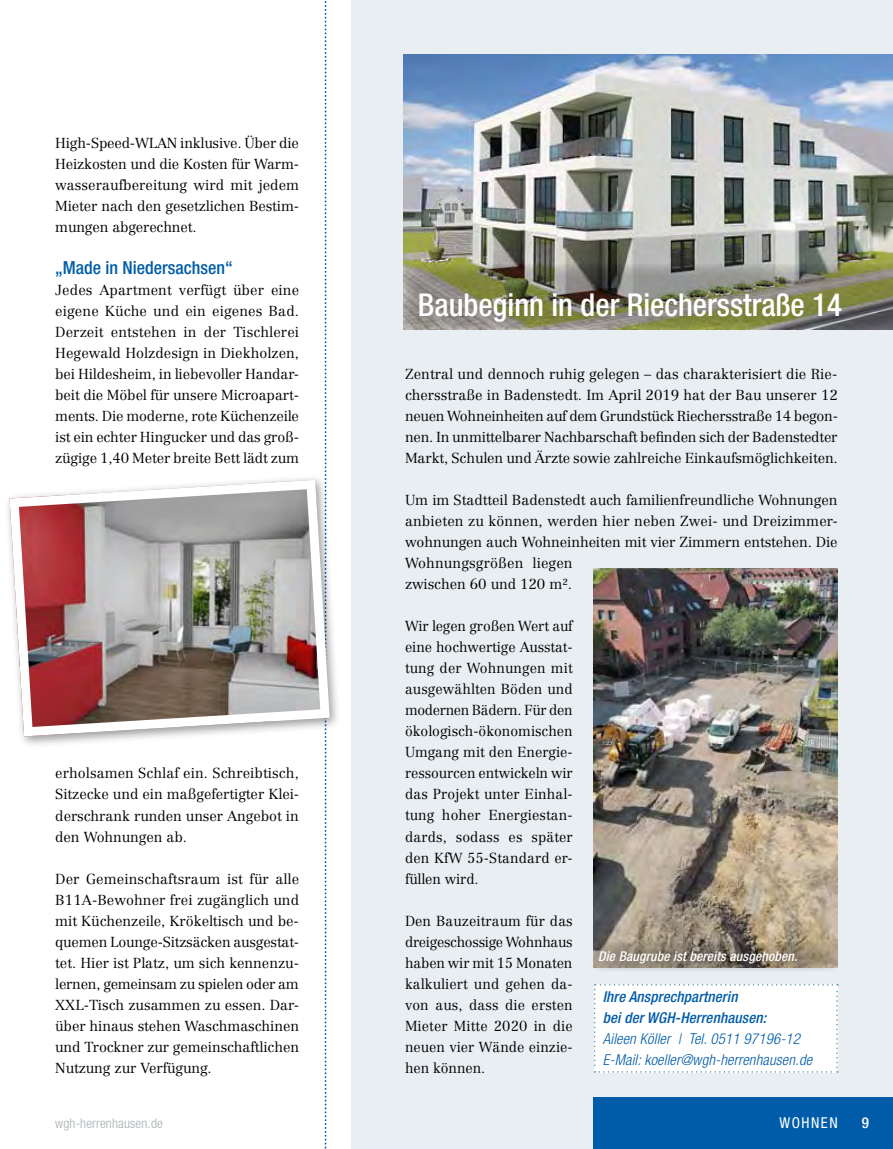
<style>
.page{position:relative;width:893px;height:1149px;background:#fff}
.page>*{position:absolute;margin:0;border:0;box-sizing:border-box;transform-origin:0 0}
.t1{font:500 condensed 31.5px "Helvetica Neue LT Pro";color:#fff}
.t2{font:500 condensed 18px "Helvetica Neue LT Pro";color:#005ca9}
.t3{font:italic 300 condensed 15px/21px "Helvetica Neue LT Pro";letter-spacing:.01em;color:#005ca9}
.t4{font:italic 500 condensed 15px/21px "Helvetica Neue LT Pro";letter-spacing:.01em;color:#005ca9}
.t5{font:condensed 15px "Helvetica Neue LT Pro";color:#fff}
.t6{font:500 condensed 15px "Helvetica Neue LT Pro";color:#fff}
.t7{font:300 14.25px/21px "Centennial LT";letter-spacing:-.005em;color:#000;text-align:justify}
.t8{font:italic 500 condensed 13.5px "Helvetica Neue LT Pro";letter-spacing:.01em;color:#fff}
.t9{font:300 condensed 13.5px "Helvetica Neue LT Pro";letter-spacing:.01em;color:#a8aeb2}
</style>
<div class="page">
<div style="left:352px;top:0;width:541px;height:1148px;background:#e8eef2"></div>
<img style="left:404px;top:54px;width:489px;height:275px">
<img style="left:594px;top:568px;width:244px;height:373px">
<div style="left:594px;top:984px;width:244px;height:88px;background:#fff"></div>
<svg style="left:594px;top:941px;width:244px;height:30px;background:#8f8576"></svg>
<img style="left:405px;top:264px;width:488px;height:65px">
<svg style="left:325px;top:1px;width:2px;height:1148px"></svg>
<div style="left:594px;top:1097px;width:299px;height:51px;background:#005ca9"></div>
<div style="left:4px;top:473px;width:338px;height:275px;background:#000;opacity:.4"></div>
<img style="left:5px;top:475px;width:329px;height:265px">
<p class="t7" style="left:55px;top:132px;width:245px">High-Speed-WLAN inklusive. Über die Heizkosten und die Kosten für Warm&shy;wasseraufbereitung wird mit jedem Mieter nach den gesetzlichen Bestim&shy;mungen abgerechnet.</p>
<p class="t2" style="left:55px;top:257px;width:179px">„Made in Niedersachsen“</p>
<p class="t7" style="left:55px;top:279px;width:245px">Jedes Apartment verfügt über eine eigene Küche und ein eigenes Bad.<br>Derzeit entstehen in der Tischlerei Hegewald Holzdesign in Diekholzen, bei Hildesheim, in liebevoller Handar&shy;beit die Möbel für unsere Microapart&shy;ments. Die moderne, rote Küchenzeile ist ein echter Hingucker und das groß&shy;zügige 1,40 Meter breite Bett lädt zum</p>
<p class="t7" style="left:55px;top:762px;width:245px">erholsamen Schlaf ein. Schreibtisch, Sitzecke und ein maßgefertigter Klei&shy;derschrank runden unser Angebot in den Wohnungen ab.</p>
<p class="t7" style="left:55px;top:867px;width:245px">Der Gemeinschaftsraum ist für alle B11A-Bewohner frei zugänglich und mit Küchenzeile, Krökeltisch und be&shy;quemen Lounge-Sitzsäcken ausgestat&shy;tet. Hier ist Platz, um sich kennenzu&shy;lernen, gemeinsam zu spielen oder am XXL-Tisch zusammen zu essen. Dar&shy;über hinaus stehen Waschmaschinen und Trockner zur gemeinschaftlichen Nutzung zur Verfügung.</p>
<p class="t9" style="left:55px;top:1114px;width:109px">wgh-herrenhausen.de</p>
<h1 class="t1" style="left:418px;top:286px;width:426px">Baubeginn in der Riechersstraße 14</h1>
<p class="t7" style="left:405px;top:363px;width:434px">Zentral und dennoch ruhig gelegen – das charakterisiert die Rie&shy;chersstraße in Badenstedt. Im April 2019 hat der Bau unserer 12 neuen Wohneinheiten auf dem Grundstück Riechersstraße 14 begon&shy;nen. In unmittelbarer Nachbarschaft befinden sich der Badenstedter Markt, Schulen und Ärzte sowie zahlreiche Einkaufsmöglichkeiten.</p>
<p class="t7" style="left:405px;top:489px;width:434px;text-align:left">Um im Stadtteil Badenstedt auch familienfreundliche Wohnungen anbieten zu können, werden hier neben Zwei- und Dreizimmer&shy;wohnungen auch Wohneinheiten mit vier Zimmern entstehen. Die Wohnungsgrößen liegen<br>zwischen 60 und 120 m².</p>
<p class="t7" style="left:405px;top:615px;width:169px">Wir legen großen Wert auf eine hochwertige Ausstat&shy;tung der Wohnungen mit ausgewählten Böden und modernen Bädern. Für den ökologisch-ökonomischen Umgang mit den Energie&shy;ressourcen entwickeln wir das Projekt unter Einhal&shy;tung hoher Energiestan&shy;dards, sodass es später den KfW 55-Standard er&shy;füllen wird.</p>
<p class="t7" style="left:405px;top:909px;width:169px">Den Bauzeitraum für das dreigeschossige Wohnhaus haben wir mit 15 Monaten kalkuliert und gehen da&shy;von aus, dass die ersten Mieter Mitte 2020 in die neuen vier Wände einzie&shy;hen können.</p>
<p class="t8" style="left:598px;top:948px;width:201px">Die Baugrube ist bereits ausgehoben.</p>
<p class="t4" style="left:603px;top:985px;width:165px">Ihre Ansprechpartnerin<br>bei der WGH-Herrenhausen:</p>
<p class="t3" style="left:603px;top:1027px;width:211px">Aileen Köller | Tel. 0511 97196-12<br>E-Mail: koeller@wgh-herrenhausen.de</p>
<p class="t5" style="left:779px;top:1113px;width:58px">WOHNEN</p>
<p class="t6" style="left:862px;top:1113px;width:9px">9</p>
</div>
